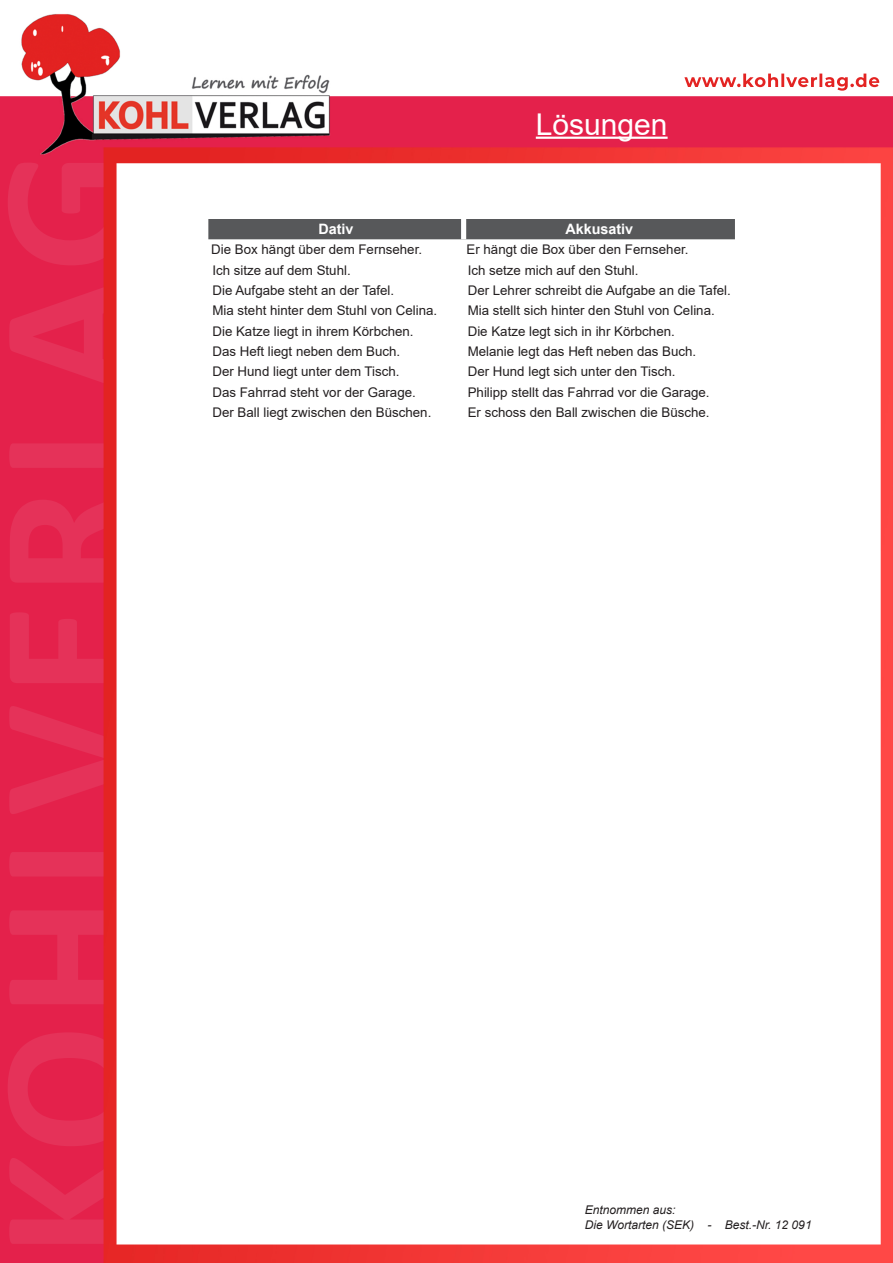
<style>
.page{position:relative;width:893px;height:1263px;background:#fff}
.page>*{position:absolute;margin:0;border:0;box-sizing:border-box;transform-origin:0 0}
.t1{font:30px "Arial";color:#fff}
.t2{font:700 14.4px "Arial";color:#fff}
.t3{font:13.35px "Arial";color:#231f20}
.t4{font:italic 12px/14.4px "Arial";color:#231f20}
</style>
<div class="page">
<img style="left:0;top:14px;width:893px;height:1249px">
<hr style="left:536px;top:137px;width:132px;height:2px;background:#fff">
<div style="left:208px;top:219px;width:527px;height:20px;background:#57585a"></div>
<div style="left:461px;top:219px;width:5px;height:20px;background:#fff"></div>
<h1 class="t1" style="left:536px;top:103px;width:133px">Lösungen</h1>
<p class="t2" style="left:318px;top:219px;width:37px">Dativ</p>
<p class="t2" style="left:565px;top:219px;width:69px">Akkusativ</p>
<p class="t3" style="left:211px;top:240px;width:212px">Die Box hängt über dem Fernseher.</p>
<p class="t3" style="left:466px;top:240px;width:223px">Er hängt die Box über den Fernseher.</p>
<p class="t3" style="left:212px;top:261px;width:140px">Ich sitze auf dem Stuhl.</p>
<p class="t3" style="left:468px;top:261px;width:172px">Ich setze mich auf den Stuhl.</p>
<p class="t3" style="left:212px;top:281px;width:183px">Die Aufgabe steht an der Tafel.</p>
<p class="t3" style="left:468px;top:281px;width:265px">Der Lehrer schreibt die Aufgabe an die Tafel.</p>
<p class="t3" style="left:212px;top:301px;width:226px">Mia steht hinter dem Stuhl von Celina.</p>
<p class="t3" style="left:468px;top:301px;width:249px">Mia stellt sich hinter den Stuhl von Celina.</p>
<p class="t3" style="left:212px;top:322px;width:203px">Die Katze liegt in ihrem Körbchen.</p>
<p class="t3" style="left:468px;top:322px;width:209px">Die Katze legt sich in ihr Körbchen.</p>
<p class="t3" style="left:212px;top:342px;width:189px">Das Heft liegt neben dem Buch.</p>
<p class="t3" style="left:468px;top:342px;width:230px">Melanie legt das Heft neben das Buch.</p>
<p class="t3" style="left:212px;top:362px;width:189px">Der Hund liegt unter dem Tisch.</p>
<p class="t3" style="left:468px;top:362px;width:209px">Der Hund legt sich unter den Tisch.</p>
<p class="t3" style="left:212px;top:383px;width:205px">Das Fahrrad steht vor der Garage.</p>
<p class="t3" style="left:468px;top:383px;width:243px">Philipp stellt das Fahrrad vor die Garage.</p>
<p class="t3" style="left:212px;top:403px;width:220px">Der Ball liegt zwischen den Büschen.</p>
<p class="t3" style="left:468px;top:403px;width:243px">Er schoss den Ball zwischen die Büsche.</p>
<p class="t4" style="left:585px;top:1203px;width:228px">Entnommen aus:<br>Die Wortarten (SEK) - Best.-Nr. 12 091</p>
</div>
